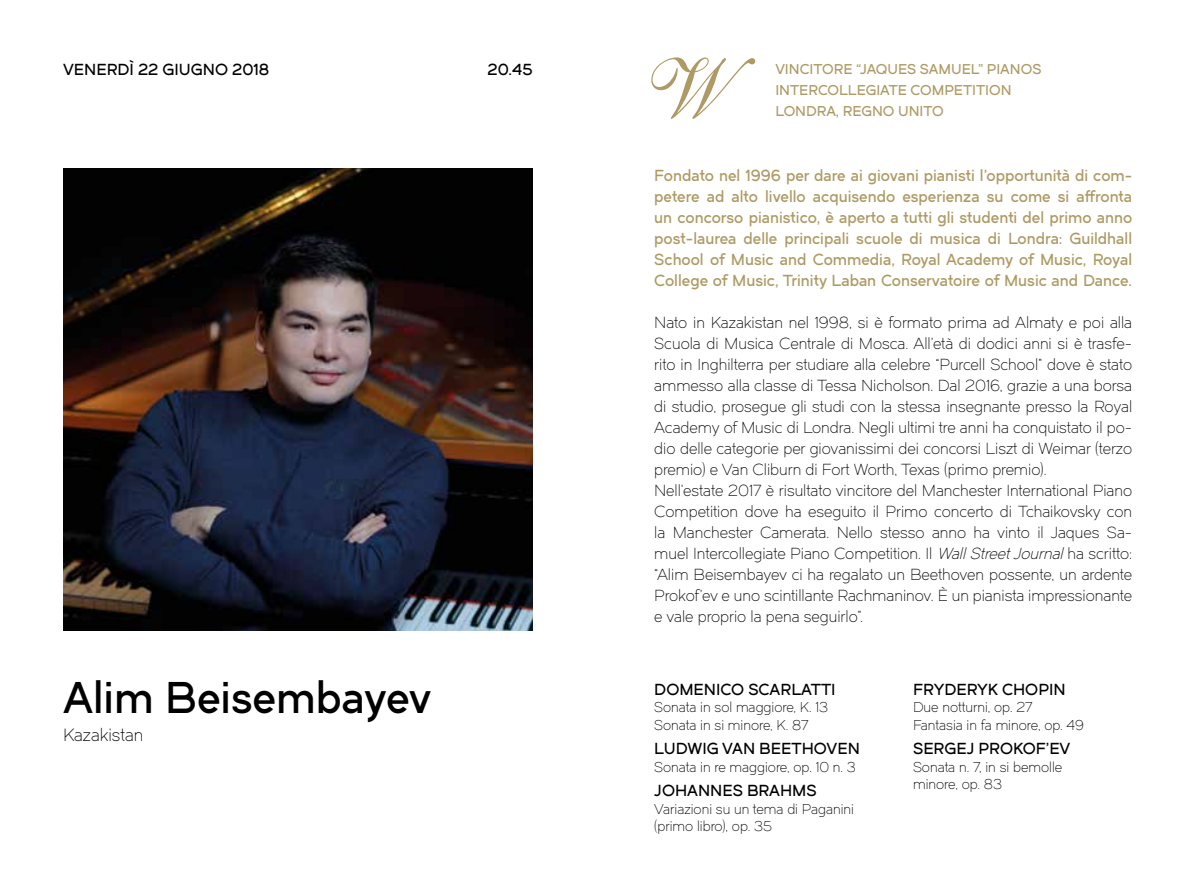
<style>
.page{position:relative;width:1191px;height:893px;background:#fff}
.page>*{position:absolute;margin:0;border:0;box-sizing:border-box;transform-origin:0 0}
.t1{font:82.77px "Shelley Allegro BT";color:#ae9a64}
.t2{font:43.75px "Dual 600";color:#000}
.t3{font:17.5px "Dual 300";color:#000}
.t4{font:15.75px/21px "Dual 300";color:#000}
.t5{font:15.75px/21px "Dual 600";color:#ae9a64;text-align:justify}
.t6{font:15.75px "Dual 600";color:#000}
.t7{font:14px/17.5px "Dual 300";color:#000}
.t8{font:14px/21px "Dual 600";color:#ae9a64}
.s1{font-style:italic}
</style>
<div class="page">
<img style="left:63px;top:169px;width:469px;height:461px">
<p class="t6" style="left:63px;top:60px;width:208px">VENERDÌ 22 GIUGNO 2018</p>
<p class="t6" style="left:487px;top:60px;width:46px">20.45</p>
<h1 class="t1" style="left:643px;top:39px;width:79px">W</h1>
<p class="t8" style="left:775px;top:58px;width:267px">VINCITORE “JAQUES SAMUEL” PIANOS<br>INTERCOLLEGIATE COMPETITION<br>LONDRA, REGNO UNITO</p>
<h2 class="t2" style="left:63px;top:669px;width:370px">Alim Beisembayev</h2>
<p class="t3" style="left:63px;top:724px;width:82px">Kazakistan</p>
<p class="t5" style="left:654px;top:165px;width:479px">Fondato nel 1996 per dare ai giovani pianisti l’opportunità di com&shy;petere ad alto livello acquisendo esperienza su come si affronta un concorso pianistico, è aperto a tutti gli studenti del primo anno post-laurea delle principali scuole di musica di Londra: Guildhall School of Music and Commedia, Royal Academy of Music, Royal College of Music, Trinity Laban Conservatoire of Music and Dance.</p>
<p class="t4" style="left:654px;top:312px;width:479px">Nato in Kazakistan nel 1998, si è formato prima ad Almaty e poi alla Scuola di Musica Centrale di Mosca. All’età di dodici anni si è trasfe&shy;rito in Inghilterra per studiare alla celebre “Purcell School” dove è stato ammesso alla classe di Tessa Nicholson. Dal 2016, grazie a una borsa di studio, prosegue gli studi con la stessa insegnante presso la Royal Academy of Music di Londra. Negli ultimi tre anni ha conquistato il po&shy;dio delle categorie per giovanissimi dei concorsi Liszt di Weimar (terzo premio) e Van Cliburn di Fort Worth, Texas (primo premio).<br>Nell’estate 2017 è risultato vincitore del Manchester International Piano Competition dove ha eseguito il Primo concerto di Tchaikovsky con la Manchester Camerata. Nello stesso anno ha vinto il Jaques Sa&shy;muel Intercollegiate Piano Competition. Il <span class="s1">WallStreetJournal</span>ha scritto: “Alim Beisembayev ci ha regalato un Beethoven possente, un ardente Prokof’ev e uno scintillante Rachmaninov. È un pianista impressionante e vale proprio la pena seguirlo”.</p>
<p class="t6" style="left:654px;top:679px;width:183px">DOMENICO SCARLATTI</p>
<p class="t7" style="left:654px;top:699px;width:175px">Sonata in sol maggiore, K. 13<br>Sonata in si minore, K. 87</p>
<p class="t6" style="left:654px;top:738px;width:207px">LUDWIG VAN BEETHOVEN</p>
<p class="t7" style="left:654px;top:758px;width:203px">Sonata in re maggiore, op. 10 n. 3</p>
<p class="t6" style="left:654px;top:780px;width:164px">JOHANNES BRAHMS</p>
<p class="t7" style="left:654px;top:800px;width:201px">Variazioni su un tema di Paganini (primo libro), op. 35</p>
<p class="t6" style="left:913px;top:679px;width:154px">FRYDERYK CHOPIN</p>
<p class="t7" style="left:913px;top:699px;width:172px">Due notturni, op. 27<br>Fantasia in fa minore, op. 49</p>
<p class="t6" style="left:913px;top:738px;width:159px">SERGEJ PROKOF’EV</p>
<p class="t7" style="left:913px;top:758px;width:151px">Sonata n. 7, in si bemolle minore, op. 83</p>
</div>
